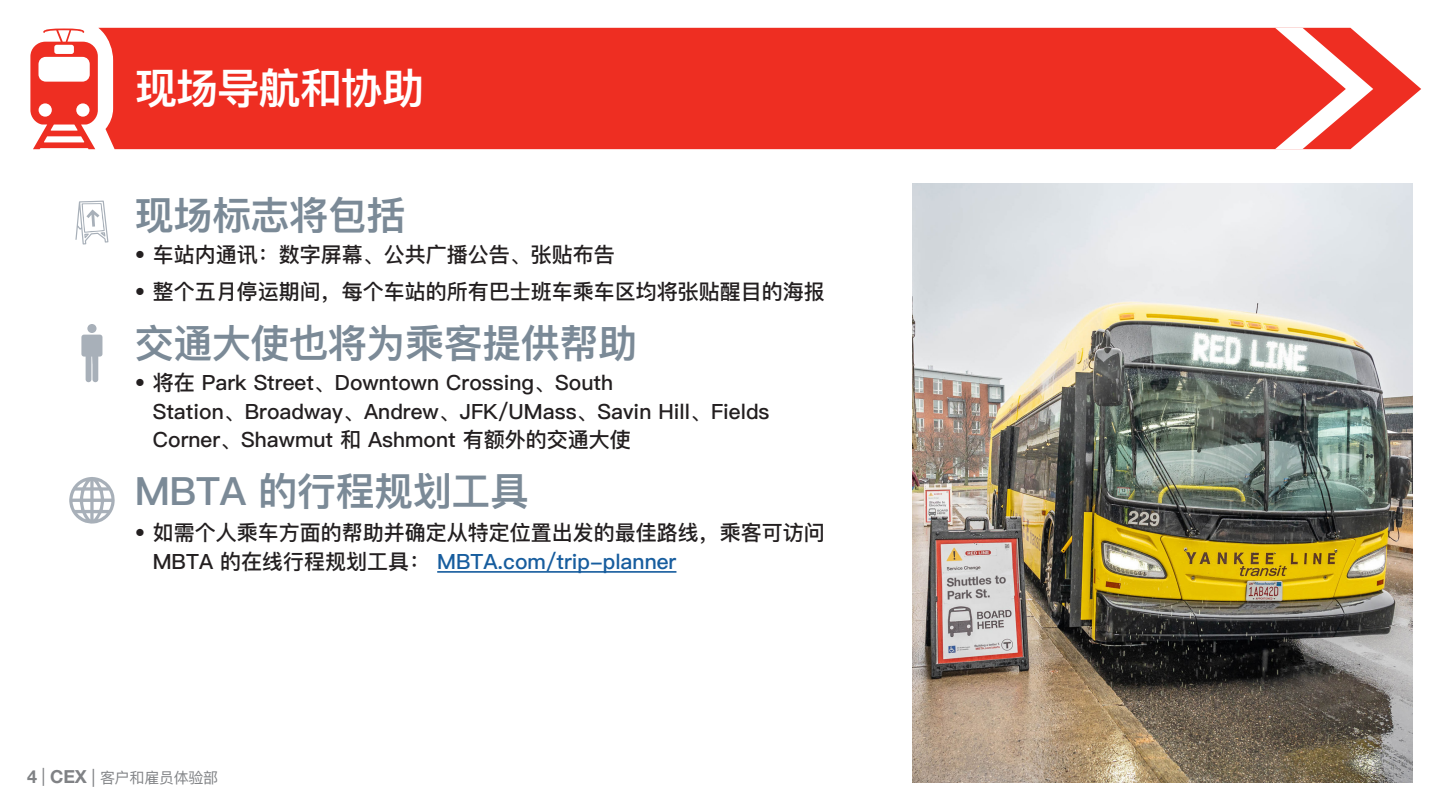
<style>
.page{position:relative;width:1440px;height:810px;background:#fff}
.page>*{position:absolute;margin:0;border:0;box-sizing:border-box;transform-origin:0 0}
.Section_Subtitle{font:600 42px "Ping Fang SC";letter-spacing:-.02em;color:#fff}
.t1{font:600 39px "Ping Fang SC";letter-spacing:-.01em;color:#7b8a97}
.Section_Subtitle-2{font:500 21px/28.5px "Ping Fang SC";color:#231f20}
.t2{font:15px "Ping Fang SC";letter-spacing:-.02em;color:#808285}
.s1{color:#175d9e}
.s2{font-family:"Helvetica Neue LT Std";font-weight:700;font-size:18px}
.s3{font-family:"Helvetica Neue LT Std";font-size:18px}
</style>
<div class="page">
<img style="left:912px;top:184px;width:501px;height:599px">
<svg style="left:75px;top:201px;width:33px;height:44px"></svg>
<svg style="left:81px;top:324px;width:21px;height:58px"></svg>
<svg style="left:69px;top:477px;width:46px;height:47px"></svg>
<div style="left:98px;top:28px;width:1323px;height:121px;background:#ee2e22"></div>
<svg style="left:1275px;top:28px;width:98px;height:121px"></svg>
<svg style="left:30px;top:29px;width:68px;height:120px"></svg>
<hr style="left:437px;top:571px;width:239px;height:2px;background:#175d9e">
<p class="Section_Subtitle" style="left:135px;top:62px;width:290px">现场导航和协助</p>
<p class="t1" style="left:135px;top:191px;width:272px">现场标志将包括</p>
<p class="Section_Subtitle-2" style="left:135px;top:240px;width:481px">• 车站内通讯：数字屏幕、公共广播公告、张贴布告</p>
<p class="Section_Subtitle-2" style="left:135px;top:277px;width:691px">• 整个五月停运期间，每个车站的所有巴士班车乘车区均将张贴醒目的海报</p>
<p class="t1" style="left:135px;top:319px;width:504px">交通大使也将为乘客提供帮助</p>
<p class="Section_Subtitle-2" style="left:153px;top:368px;width:618px;text-indent:-18px">• 将在 Park Street、Downtown Crossing、South<br>Station、Broadway、Andrew、JFK/UMass、Savin Hill、Fields<br>Corner、Shawmut 和 Ashmont 有额外的交通大使</p>
<p class="t1" style="left:135px;top:467px;width:396px">MBTA 的行程规划工具</p>
<p class="Section_Subtitle-2" style="left:153px;top:518px;width:673px;text-indent:-18px">• 如需个人乘车方面的帮助并确定从特定位置出发的最佳路线，乘客可访问<br>MBTA 的在线行程规划工具： <span class="s1">MBTA.com/trip-planner</span></p>
<p class="t2" style="left:27px;top:768px;width:193px"><span class="s2">4</span> <span class="s3">|</span> <span class="s2">CEX</span> <span class="s3">|</span> 客户和雇员体验部</p>
</div>
